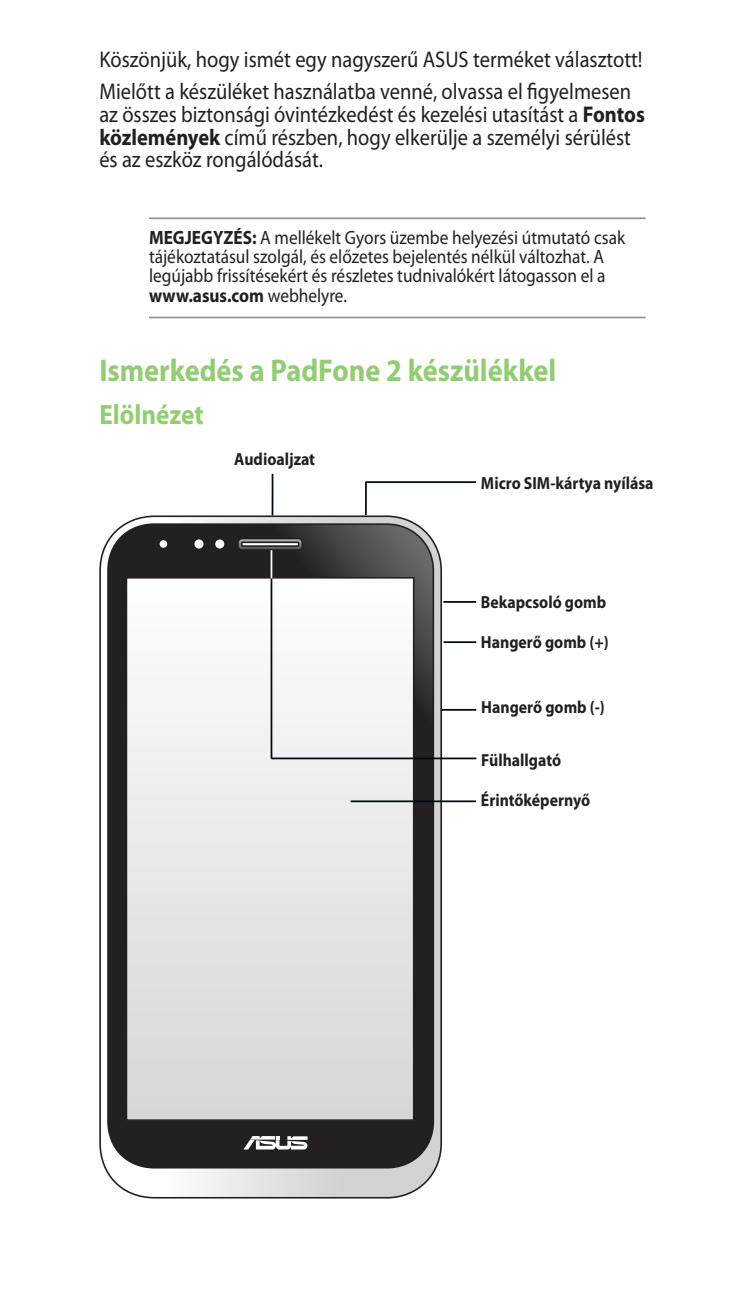
<style>
.page{position:relative;width:745px;height:1290px;background:#fff}
.page>*{position:absolute;margin:0;border:0;box-sizing:border-box;transform-origin:0 0}
.t1{font:700 31.5px "Myriad Pro";color:#93cc73;scale:.9 1}
.t2{font:700 28px "Myriad Pro";color:#93cc73;scale:.9 1}
.t3{font:22.75px/22.8px "Myriad Pro";color:#231f20;scale:.9 1}
.t4{font:19.25px/19.2px "Myriad Pro";color:#231f20;scale:.9 1}
.t5{font:700 17.5px "Myriad Pro";color:#231f20;scale:.9 1}
.s1{font-weight:700}
</style>
<div class="page">
<hr style="left:149px;top:217px;width:496px;height:2px;background:#939598">
<hr style="left:149px;top:317px;width:496px;height:1px;background:#939598">
<svg style="left:100px;top:516px;width:341px;height:682px"></svg>
<div style="left:99px;top:515px;width:342px;height:683px;border:2px solid #231f20;border-radius:54px"></div>
<svg style="left:108px;top:524px;width:325px;height:644px;background:#312e2f"></svg>
<div style="left:107px;top:523px;width:327px;height:645px;border:2px solid #231f20;border-radius:47px"></div>
<svg style="left:238px;top:538px;width:64px;height:12px"></svg>
<div style="left:237px;top:538px;width:66px;height:13px;border:2px solid #231f20;border-radius:4px"></div>
<div style="left:241px;top:541px;width:58px;height:6px;border:2px solid #231f20"></div>
<div style="left:159px;top:539px;width:9px;height:10px;background:#fff;border-radius:50%"></div>
<div style="left:158px;top:538px;width:11px;height:11px;border:2px solid #231f20;border-radius:50%"></div>
<div style="left:193px;top:539px;width:11px;height:10px;background:#fff;border-radius:50%"></div>
<div style="left:193px;top:538px;width:12px;height:12px;border:2px solid #231f20;border-radius:50%"></div>
<div style="left:214px;top:539px;width:11px;height:10px;background:#fff;border-radius:50%"></div>
<div style="left:213px;top:538px;width:13px;height:12px;border:2px solid #231f20;border-radius:50%"></div>
<div style="left:126px;top:578px;width:287px;height:542px;background:linear-gradient(to bottom,#fdfdfd,#d5d6d9)"></div>
<div style="left:125px;top:577px;width:289px;height:544px;border:2px solid #231f20"></div>
<svg style="left:243px;top:1136px;width:64px;height:13px"></svg>
<hr style="left:365px;top:481px;width:110px;height:2px;background:#00080f">
<hr style="left:443px;top:641px;width:33px;height:2px;background:#00080f">
<hr style="left:441px;top:709px;width:35px;height:2px;background:#00080f">
<hr style="left:271px;top:474px;width:2px;height:41px;background:#00080f">
<hr style="left:443px;top:601px;width:33px;height:2px;background:#00080f">
<hr style="left:271px;top:757px;width:205px;height:2px;background:#00080f">
<hr style="left:270px;top:570px;width:2px;height:188px;background:#00080f">
<hr style="left:270px;top:550px;width:2px;height:28px;background:#fff">
<hr style="left:365px;top:482px;width:1px;height:33px;background:#00080f">
<hr style="left:350px;top:800px;width:125px;height:2px;background:#00080f">
<p class="t3" style="left:99px;top:42px;width:604px;line-height:32.6px">Köszönjük, hogy ismét egy nagyszerű ASUS terméket választott!<br>Mielőtt a készüléket használatba venné, olvassa el figyelmesen</p>
<p class="t3" style="left:99px;top:103px;width:607px">az összes biztonsági óvintézkedést és kezelési utasítást a <span class="s1">Fontos közlemények</span> című részben, hogy elkerülje a személyi sérülést és az eszköz rongálódását.</p>
<p class="t4" style="left:149px;top:228px;width:530px"><span class="s1">MEGJEGYZÉS:</span> A mellékelt Gyors üzembe helyezési útmutató csak tájékoztatásul szolgál, és előzetes bejelentés nélkül változhat. A legújabb frissítésekért és részletes tudnivalókért látogasson el a <span class="s1">www.asus.com</span> webhelyre.</p>
<h1 class="t1" style="left:99px;top:349px;width:508px">Ismerkedés a PadFone 2 készülékkel</h1>
<p class="t2" style="left:99px;top:396px;width:117px">Elölnézet</p>
<p class="t5" style="left:234px;top:447px;width:91px">Audioaljzat</p>
<p class="t5" style="left:480px;top:471px;width:193px">Micro SIM-kártya nyílása</p>
<p class="t5" style="left:480px;top:590px;width:141px">Bekapcsoló gomb</p>
<p class="t5" style="left:480px;top:631px;width:143px">Hangerő gomb (+)</p>
<p class="t5" style="left:481px;top:696px;width:139px">Hangerő gomb (-)</p>
<p class="t5" style="left:481px;top:748px;width:90px">Fülhallgató</p>
<p class="t5" style="left:480px;top:789px;width:123px">Érintőképernyő</p>
</div>
